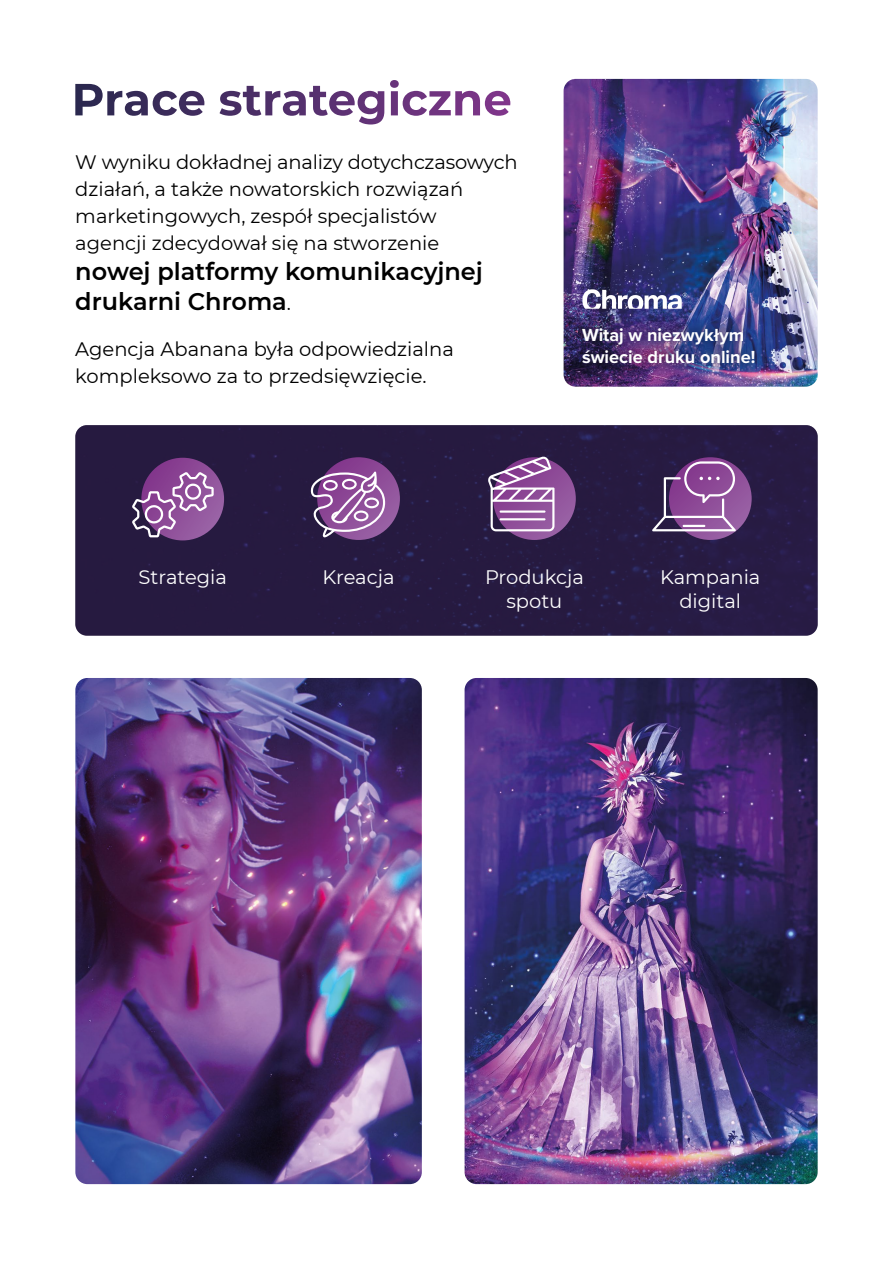
<style>
.page{position:relative;width:893px;height:1263px;background:#fff}
.page>*{position:absolute;margin:0;border:0;box-sizing:border-box;transform-origin:0 0}
.t1{font:600 24px/30px "Montserrat";color:#000}
.t2{font:19.5px/27px "Montserrat";color:#000}
.t3{font:19.5px/24px "Montserrat";color:#fff;text-align:center}
.t4{font:700 18.15px/21.8px "Proxima Nova";color:#fff}
.s1{font-weight:400;font-size:19.5px}
</style>
<div class="page">
<div style="left:75px;top:425px;width:743px;height:211px;background:#261a40"></div>
<svg style="left:75px;top:84px;width:129px;height:32px"></svg>
<svg style="left:219px;top:86px;width:165px;height:39px"></svg>
<svg style="left:390px;top:80px;width:120px;height:36px"></svg>
<svg style="left:141px;top:458px;width:83px;height:82px"></svg>
<svg style="left:669px;top:457px;width:83px;height:83px"></svg>
<svg style="left:132px;top:472px;width:82px;height:65px;background:#90629b"></svg>
<svg style="left:493px;top:457px;width:83px;height:83px"></svg>
<svg style="left:652px;top:461px;width:84px;height:70px;background:#855992"></svg>
<svg style="left:488px;top:456px;width:66px;height:75px;background:#946a9f"></svg>
<hr style="left:500px;top:510px;width:45px;height:3px;background:#fff">
<hr style="left:500px;top:518px;width:45px;height:2px;background:#fff">
<svg style="left:317px;top:457px;width:83px;height:83px"></svg>
<svg style="left:310px;top:471px;width:75px;height:66px;background:#996ea3"></svg>
<img style="left:564px;top:79px;width:254px;height:308px">
<img style="left:564px;top:307px;width:210px;height:80px">
<svg style="left:582px;top:289px;width:105px;height:20px"></svg>
<img style="left:75px;top:678px;width:347px;height:506px">
<img style="left:465px;top:678px;width:353px;height:506px">
<p class="t2" style="left:75px;top:148px;width:444px">W wyniku dokładnej analizy dotychczasowych działań, a także nowatorskich rozwiązań marketingowych, zespół specjalistów<br>agencji zdecydował się na stworzenie</p>
<p class="t1" style="left:75px;top:255px;width:409px">nowej platformy komunikacyjnej drukarni Chroma<span class="s1">.</span></p>
<p class="t2" style="left:75px;top:335px;width:380px">Agencja Abanana była odpowiedzialna kompleksowo za to przedsięwzięcie.</p>
<p class="t4" style="left:582px;top:323px;width:175px">Witaj w niezwykłym świecie druku online!</p>
<p class="t3" style="left:138px;top:564px;width:90px">Strategia</p>
<p class="t3" style="left:323px;top:564px;width:74px">Kreacja</p>
<p class="t3" style="left:485px;top:564px;width:100px">Produkcja spotu</p>
<p class="t3" style="left:660px;top:564px;width:102px">Kampania digital</p>
</div>
